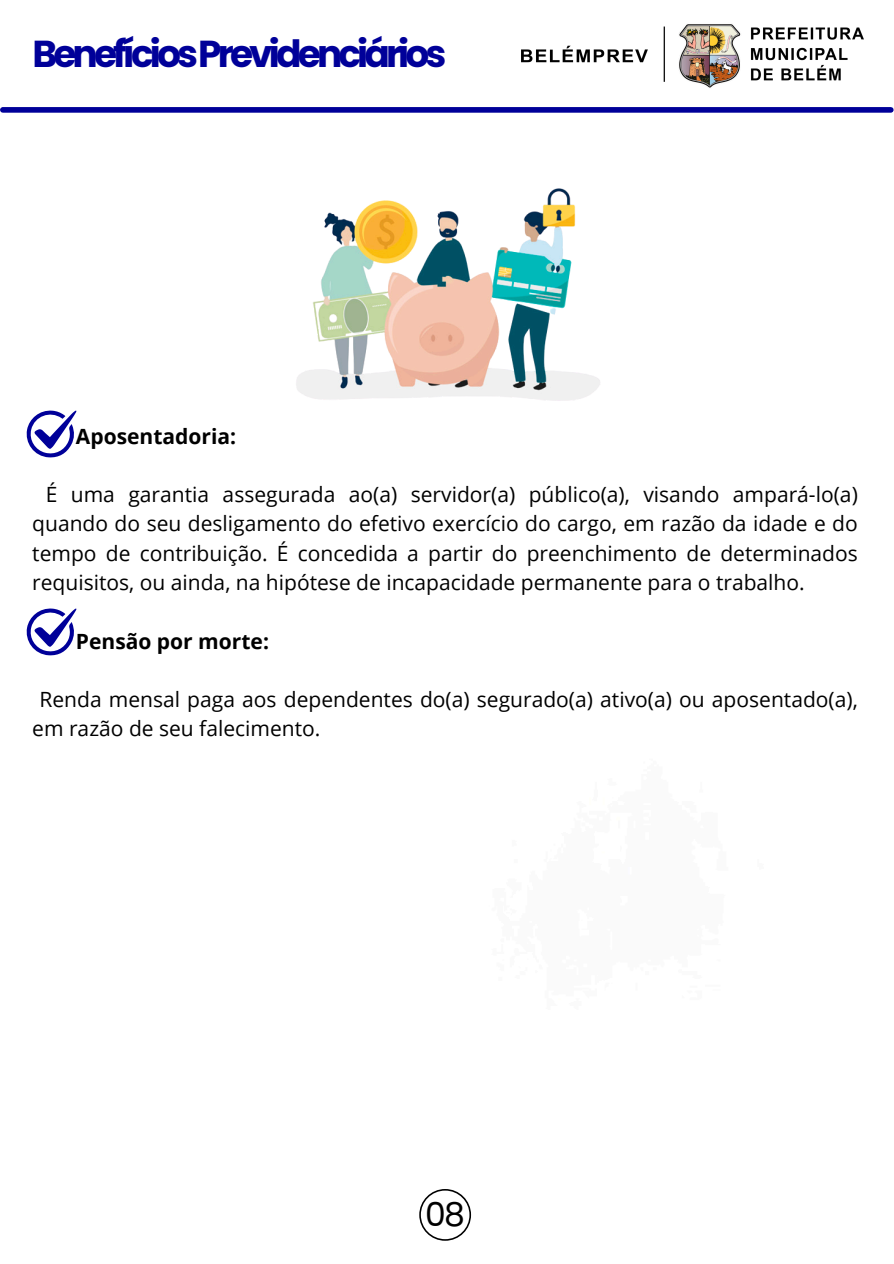
<style>
.page{position:relative;width:894px;height:1264px;background:#fff}
.page>*{position:absolute;margin:0;border:0;box-sizing:border-box;transform-origin:0 0}
.t1{font:700 37.5px "Poppins";letter-spacing:-.105em;color:#009}
.t2{font:33px "Poppins";color:#000}
.t3{font:21px/29.2px "Open Sans";color:#000;text-align:justify}
.t4{font:700 21px "Open Sans";color:#000}
</style>
<div class="page">
<div style="left:3px;top:107px;width:887px;height:6px;background:#009"></div>
<svg style="left:26px;top:410px;width:50px;height:48px"></svg>
<svg style="left:26px;top:608px;width:50px;height:48px"></svg>
<img style="left:296px;top:188px;width:304px;height:213px">
<img style="left:521px;top:24px;width:342px;height:64px">
<svg style="left:419px;top:1189px;width:52px;height:51px"></svg>
<h2 class="t1" style="left:32px;top:27px;width:415px">BenefíciosPrevidenciários</h2>
<h1 class="t4" style="left:76px;top:421px;width:162px">Aposentadoria:</h1>
<p class="t3" style="left:32px;top:479px;width:826px;text-indent:13px">É uma garantia assegurada ao(a) servidor(a) público(a), visando ampará-lo(a) quando do seu desligamento do efetivo exercício do cargo, em razão da idade e do tempo de contribuição. É concedida a partir do preenchimento de determinados requisitos, ou ainda, na hipótese de incapacidade permanente para o trabalho.</p>
<p class="t4" style="left:76px;top:626px;width:194px">Pensão por morte:</p>
<p class="t3" style="left:32px;top:684px;width:826px;text-indent:7px">Renda mensal paga aos dependentes do(a) segurado(a) ativo(a) ou aposentado(a), em razão de seu falecimento.</p>
<p class="t2" style="left:425px;top:1190px;width:41px">08</p>
</div>
